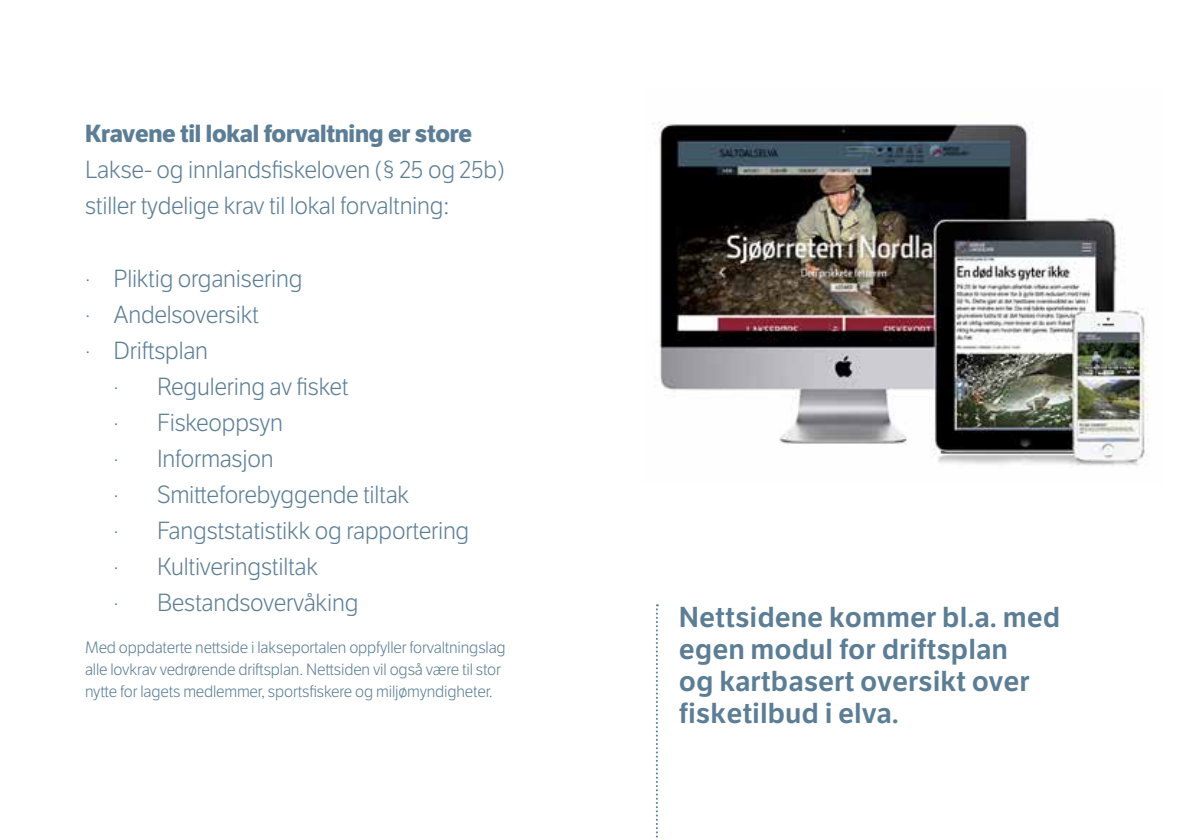
<style>
.page{position:relative;width:1191px;height:840px;background:#fff}
.page>*{position:absolute;margin:0;border:0;box-sizing:border-box;transform-origin:0 0}
.t1{font:600 28px/32.2px "LFT Etica";color:#5b7e96}
.t2{font:300 24px/36px "LFT Etica";letter-spacing:-.01em;color:#5b7e96}
.t3{font:700 24px "LFT Etica";letter-spacing:-.01em;color:#5b7e96}
.t4{font:300 20px "LFT Etica";color:#5b7e96}
.t5{font:300 16px/22px "LFT Etica";letter-spacing:-.01em;color:#5b7e96}
.s1{font-size:20px}
</style>
<div class="page">
<svg style="left:656px;top:604px;width:2px;height:236px"></svg>
<img style="left:653px;top:122px;width:496px;height:344px">
<p class="t3" style="left:85px;top:119px;width:388px">Kravene til lokal forvaltning er store</p>
<p class="t2" style="left:85px;top:153px;width:421px">Lakse- og innlandsfiskeloven (§ 25 og 25b) stiller tydelige krav til lokal forvaltning:</p>
<p class="t2" style="left:85px;top:261px;width:219px"><span class="s1">∙</span> Pliktig organisering <span class="s1">∙</span> Andelsoversikt<br><span class="s1">∙</span> Driftsplan</p>
<p class="t4" style="left:113px;top:376px;width:7px">∙</p>
<p class="t2" style="left:157px;top:369px;width:193px">Regulering av fisket</p>
<p class="t4" style="left:113px;top:412px;width:7px">∙</p>
<p class="t2" style="left:157px;top:405px;width:127px">Fiskeoppsyn</p>
<p class="t4" style="left:113px;top:448px;width:7px">∙</p>
<p class="t2" style="left:157px;top:441px;width:118px">Informasjon</p>
<p class="t4" style="left:113px;top:484px;width:7px">∙</p>
<p class="t2" style="left:157px;top:477px;width:254px">Smitteforebyggende tiltak</p>
<p class="t4" style="left:113px;top:520px;width:7px">∙</p>
<p class="t2" style="left:157px;top:513px;width:314px">Fangststatistikk og rapportering</p>
<p class="t4" style="left:113px;top:556px;width:7px">∙</p>
<p class="t2" style="left:157px;top:549px;width:163px">Kultiveringstiltak</p>
<p class="t4" style="left:113px;top:592px;width:7px">∙</p>
<p class="t2" style="left:157px;top:585px;width:203px">Bestandsovervåking</p>
<p class="t5" style="left:85px;top:636px;width:422px">Med oppdaterte nettside i lakseportalen oppfyller forvaltningslag alle lovkrav vedrørende driftsplan. Nettsiden vil også være til stor nytte for lagets medlemmer, sportsfiskere og miljømyndigheter.</p>
<p class="t1" style="left:679px;top:600px;width:383px">Nettsidene kommer bl.a. med egen modul for driftsplan<br>og kartbasert oversikt over fisketilbud i elva.</p>
</div>
